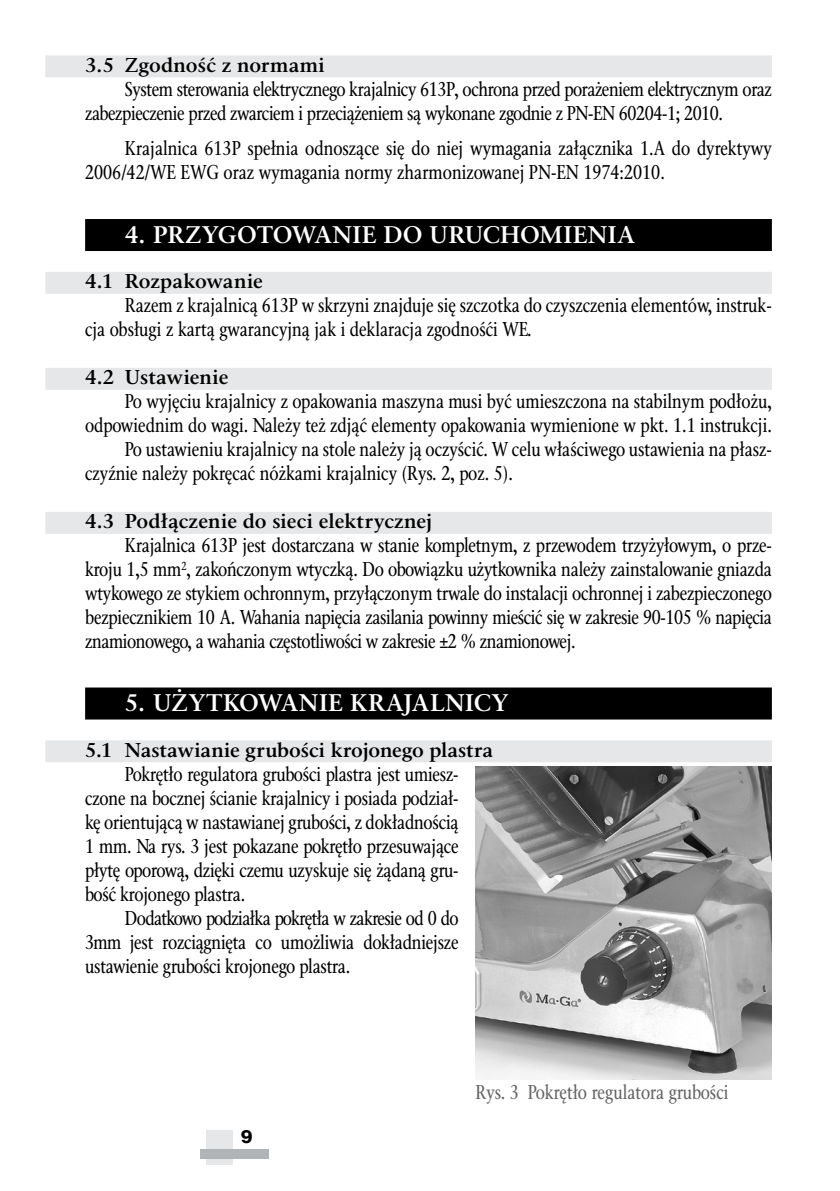
<style>
.page{position:relative;width:840px;height:1191px;background:#fff}
.page>*{position:absolute;margin:0;border:0;box-sizing:border-box;transform-origin:0 0}
.t1{font:700 24px "Classic EFN";letter-spacing:.01em;color:#fff}
.t2{font:20px/24px "Classic Cnd EFN";color:#000;text-align:justify}
.t3{font:20px/24px "Classic Cnd EFN";letter-spacing:-.02em;color:#000}
.t4{font:700 20px "Classic EFN";color:#000}
.t5{font:20px "Classic Cnd EFN";color:#636466}
.t6{font:18px "Switzer EFN Heavy";color:#000}
</style>
<div class="page">
<div style="left:206px;top:1130px;width:26px;height:34px;background:#e6e7e8"></div>
<div style="left:200px;top:1149px;width:68px;height:9px;background:#b1b4b6"></div>
<div style="left:85px;top:687px;width:686px;height:32px;background:#000"></div>
<div style="left:45px;top:740px;width:726px;height:22px;background:#e6e7e8"></div>
<div style="left:85px;top:219px;width:686px;height:32px;background:#000"></div>
<div style="left:45px;top:272px;width:726px;height:22px;background:#e6e7e8"></div>
<div style="left:45px;top:368px;width:726px;height:22px;background:#e6e7e8"></div>
<div style="left:45px;top:512px;width:726px;height:22px;background:#e6e7e8"></div>
<div style="left:45px;top:55px;width:726px;height:22px;background:#e6e7e8"></div>
<img style="left:475px;top:766px;width:296px;height:313px">
<p class="t4" style="left:85px;top:53px;width:241px">3.5 Zgodność z normami</p>
<p class="t3" style="left:85px;top:78px;width:688px;text-indent:40px">System sterowania elektrycznego krajalnicy 613P, ochrona przed porażeniem elektrycznym oraz zabezpieczenie przed zwarciem i przeciążeniem są wykonane zgodnie z PN-EN 60204-1; 2010.</p>
<p class="t2" style="left:85px;top:137px;width:687px;text-indent:40px">Krajalnica 613P spełnia odnoszące się do niej wymagania załącznika 1.A do dyrektywy<br>2006/42/WE EWG oraz wymagania normy zharmonizowanej PN-EN 1974:2010.</p>
<p class="t1" style="left:125px;top:220px;width:511px">4. PRZYGOTOWANIE DO URUCHOMIENIA</p>
<p class="t4" style="left:85px;top:269px;width:179px">4.1 Rozpakowanie</p>
<p class="t2" style="left:85px;top:294px;width:687px;text-indent:40px">Razem z krajalnicą 613P w skrzyni znajduje się szczotka do czyszczenia elementów, instruk&shy;cja obsługi z kartą gwarancyjną jak i deklaracja zgodnośći WE.</p>
<p class="t4" style="left:85px;top:365px;width:145px">4.2 Ustawienie</p>
<p class="t2" style="left:125px;top:390px;width:648px">Po wyjęciu krajalnicy z opakowania maszyna musi być umieszczona na stabilnym podłożu,</p>
<p class="t2" style="left:85px;top:414px;width:688px">odpowiednim do wagi. Należy też zdjąć elementy opakowania wymienione w pkt. 1.1 instrukcji.</p>
<p class="t2" style="left:125px;top:438px;width:648px">Po ustawieniu krajalnicy na stole należy ją oczyścić. W celu właściwego ustawienia na płasz-</p>
<p class="t2" style="left:85px;top:462px;width:429px">czyźnie należy pokręcać nóżkami krajalnicy (Rys. 2, poz. 5).</p>
<p class="t4" style="left:85px;top:509px;width:348px">4.3 Podłączenie do sieci elektrycznej</p>
<p class="t2" style="left:85px;top:534px;width:688px;text-indent:40px">Krajalnica 613P jest dostarczana w stanie kompletnym, z przewodem trzyżyłowym, o prze&shy;kroju 1,5 mm<sup>2</sup>, zakończonym wtyczką. Do obowiązku użytkownika należy zainstalowanie gniazda wtykowego ze stykiem ochronnym, przyłączonym trwale do instalacji ochronnej i zabezpieczonego bezpiecznikiem 10 A. Wahania napięcia zasilania powinny mieścić się w zakresie 90-105 % napięcia znamionowego, a wahania częstotliwości w zakresie ±2 % znamionowej.</p>
<p class="t1" style="left:125px;top:688px;width:385px">5. UŻYTKOWANIE KRAJALNICY</p>
<p class="t4" style="left:85px;top:738px;width:409px">5.1 Nastawianie grubości krojonego plastra</p>
<p class="t2" style="left:85px;top:762px;width:375px;text-indent:40px">Pokrętło regulatora grubości plastra jest umiesz&shy;czone na bocznej ścianie krajalnicy i posiada podział&shy;kę orientującą w nastawianej grubości, z dokładnością 1 mm. Na rys. 3 jest pokazane pokrętło przesuwające płytę oporową, dzięki czemu uzyskuje się żądaną gru&shy;bość krojonego plastra.</p>
<p class="t2" style="left:85px;top:906px;width:375px;text-indent:40px">Dodatkowo podziałka pokrętła w zakresie od 0 do 3mm jest rozciągnięta co umożliwia dokładniejsze ustawienie grubości krojonego plastra.</p>
<p class="t6" style="left:241px;top:1126px;width:13px">9</p>
<p class="t5" style="left:475px;top:1080px;width:254px">Rys. 3 Pokrętło regulatora grubości</p>
</div>
